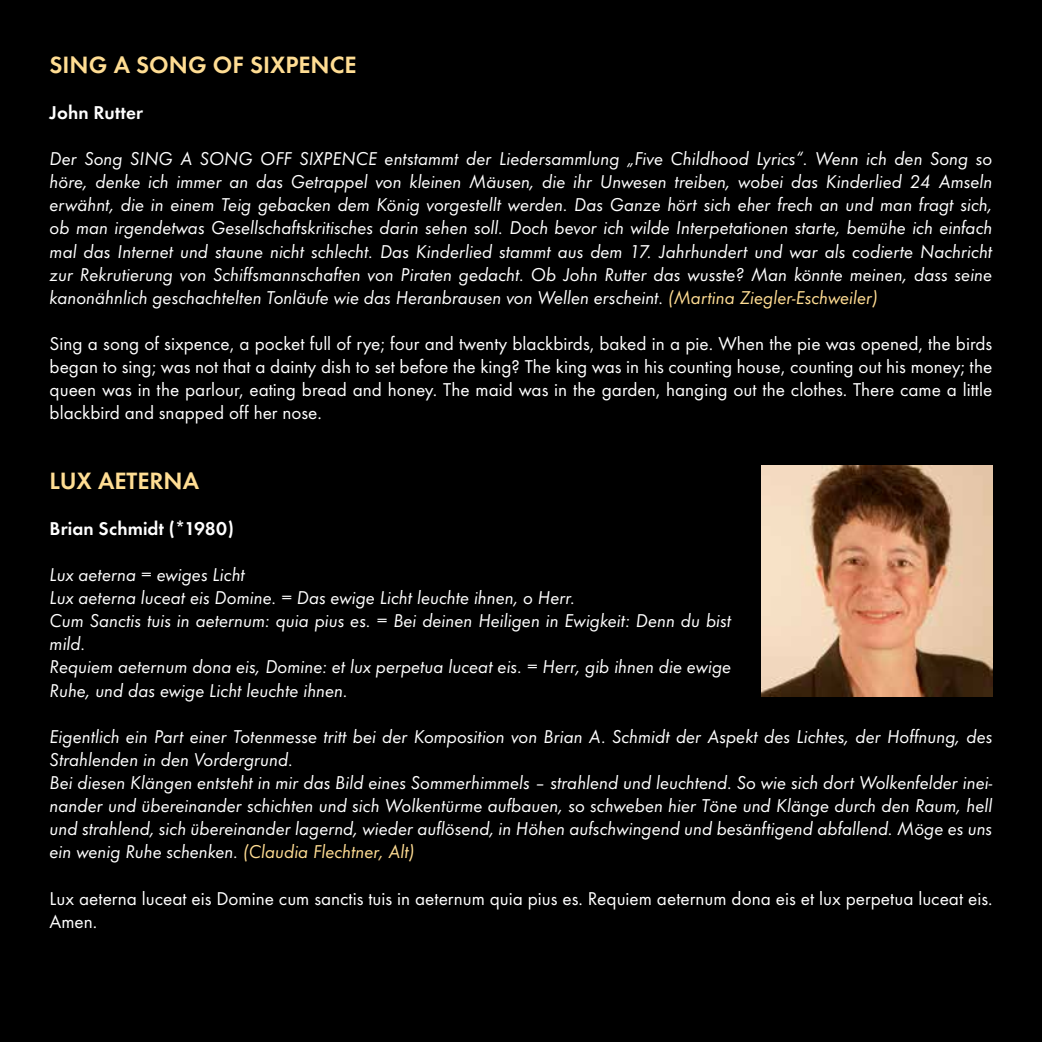
<style>
.page{position:relative;width:1042px;height:1042px;background:#000}
.page>*{position:absolute;margin:0;border:0;box-sizing:border-box;transform-origin:0 0}
.t1{font:600 24.5px "Futura T";color:#ffdd93}
.t2{font:italic 19.25px/23.1px "Futura T";color:#fff}
.t3{font:19.25px/23.1px "Futura T";color:#fff;text-align:justify}
.t4{font:600 19.25px "Futura T";letter-spacing:.005em;color:#fff}
.s1{color:#ffdd93}
</style>
<div class="page">
<img style="left:761px;top:465px;width:231px;height:231px">
<p class="t1" style="left:50px;top:50px;width:309px">SING A SONG OF SIXPENCE</p>
<p class="t4" style="left:50px;top:101px;width:95px">John Rutter</p>
<p class="t2" style="left:50px;top:147px;width:944px;text-align:justify">Der Song SING A SONG OFF SIXPENCE entstammt der Liedersammlung „Five Childhood Lyrics“. Wenn ich den Song so höre, denke ich immer an das Getrappel von kleinen Mäusen, die ihr Unwesen treiben, wobei das Kinderlied 24 Amseln erwähnt, die in einem Teig gebacken dem König vorgestellt werden. Das Ganze hört sich eher frech an und man fragt sich, ob man irgendetwas Gesellschaftskritisches darin sehen soll. Doch bevor ich wilde Interpetationen starte, bemühe ich einfach mal das Internet und staune nicht schlecht. Das Kinderlied stammt aus dem 17. Jahrhundert und war als codierte Nachricht zur Rekrutierung von Schiffsmannschaften von Piraten gedacht. Ob John Rutter das wusste? Man könnte meinen, dass seine kanonähnlich geschachtelten Tonläufe wie das Heranbrausen von Wellen erscheint. <span class="s1">(Martina Ziegler-Eschweiler)</span></p>
<p class="t3" style="left:50px;top:332px;width:944px">Sing a song of sixpence, a pocket full of rye; four and twenty blackbirds, baked in a pie. When the pie was opened, the birds began to sing; was not that a dainty dish to set before the king? The king was in his counting house, counting out his money; the queen was in the parlour, eating bread and honey. The maid was in the garden, hanging out the clothes. There came a little blackbird and snapped off her nose.</p>
<p class="t1" style="left:50px;top:466px;width:151px">LUX AETERNA</p>
<p class="t4" style="left:50px;top:517px;width:186px">Brian Schmidt (*1980)</p>
<p class="t2" style="left:50px;top:563px;width:683px">Lux aeterna = ewiges Licht<br>Lux aeterna luceat eis Domine. = Das ewige Licht leuchte ihnen, o Herr.<br>Cum Sanctis tuis in aeternum: quia pius es. = Bei deinen Heiligen in Ewigkeit: Denn du bist mild.<br>Requiem aeternum dona eis, Domine: et lux perpetua luceat eis. = Herr, gib ihnen die ewige Ruhe, und das ewige Licht leuchte ihnen.</p>
<p class="t2" style="left:50px;top:725px;width:944px">Eigentlich ein Part einer Totenmesse tritt bei der Komposition von Brian A. Schmidt der Aspekt des Lichtes, der Hoffnung, des Strahlenden in den Vordergrund.<br>Bei diesen Klängen entsteht in mir das Bild eines Sommerhimmels – strahlend und leuchtend. So wie sich dort Wolkenfelder inei&shy;nander und übereinander schichten und sich Wolkentürme aufbauen, so schweben hier Töne und Klänge durch den Raum, hell und strahlend, sich übereinander lagernd, wieder auflösend, in Höhen aufschwingend und besänftigend abfallend. Möge es uns ein wenig Ruhe schenken. <span class="s1">(Claudia Flechtner, Alt)</span></p>
<p class="t3" style="left:50px;top:886px;width:944px">Lux aeterna luceat eis Domine cum sanctis tuis in aeternum quia pius es. Requiem aeternum dona eis et lux perpetua luceat eis.<br>Amen.</p>
</div>
